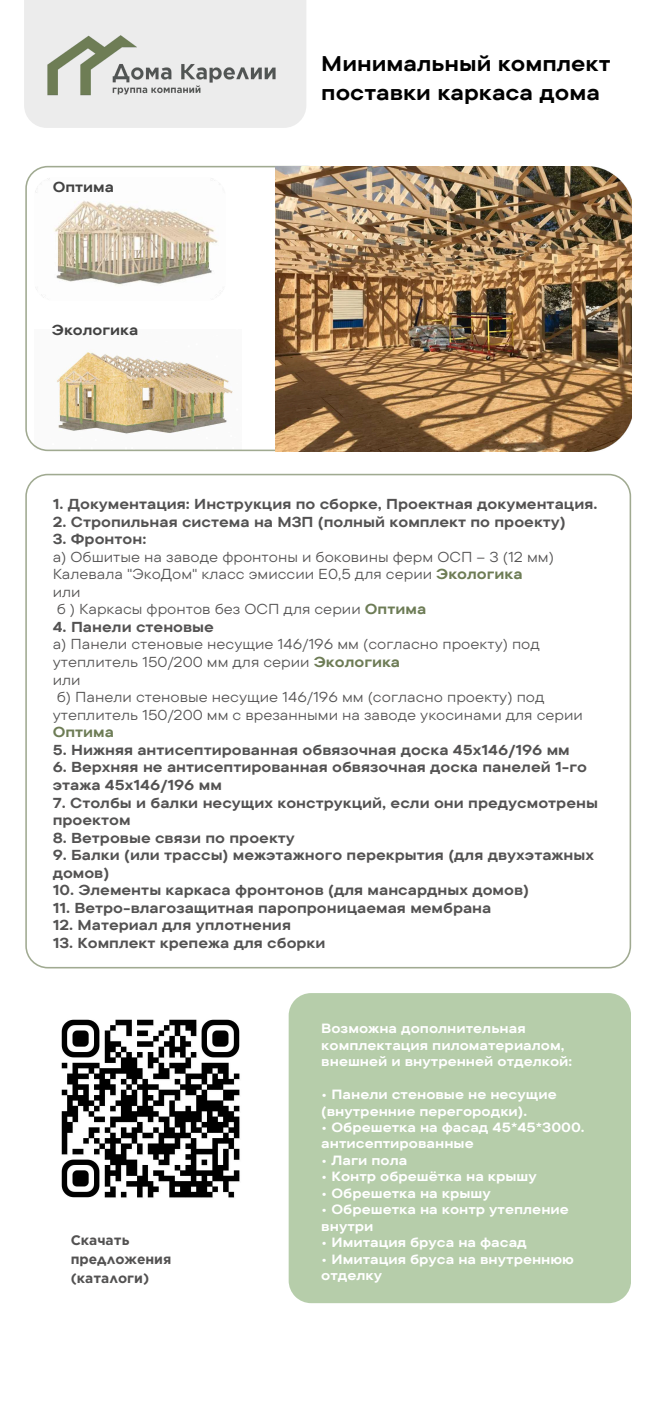
<style>
.page{position:relative;width:660px;height:1416px;background:#fff}
.page>*{position:absolute;margin:0;border:0;box-sizing:border-box;transform-origin:0 0}
.t1{font:700 21.21px/29.5px "TT Commons Pro Exp";color:#000}
.t2{font:700 14.4px/17.6px "TT Commons Pro Exp";color:#535252}
.t3{font:14.4px/17.6px "TT Commons Pro Exp";color:#535252}
.t4{font:700 14.4px "TT Commons Pro Exp";color:#424242}
.t5{font:700 14.4px "TT Commons Pro Exp";color:#6d7c55}
.t6{font:700 13.77px/19.1px "Gotham";color:#535252}
.t7{font:700 13.35px/16.4px "TT Commons Pro Exp";color:#fff}
.s1{font-weight:700;color:#6d7c55}
.s2{font-weight:700;color:#6d7c56}
</style>
<div class="page">
<img style="left:61px;top:1019px;width:179px;height:179px">
<svg style="left:25px;top:473px;width:606px;height:495px"></svg>
<div style="left:289px;top:993px;width:342px;height:309px;background:#b6cdaa"></div>
<svg style="left:25px;top:166px;width:251px;height:285px"></svg>
<img style="left:276px;top:166px;width:355px;height:285px">
<div style="left:24px;top:0;width:282px;height:128px;background:#ececec"></div>
<img style="left:25px;top:35px;width:251px;height:80px">
<p class="t4" style="left:53px;top:177px;width:63px">Оптима</p>
<p class="t4" style="left:52px;top:321px;width:88px">Экологика</p>
<h1 class="t1" style="left:321px;top:48px;width:291px">Минимальный комплект поставки каркаса дома</h1>
<p class="t2" style="left:53px;top:494px;width:546px">1. Документация: Инструкция по сборке, Проектная документация.</p>
<p class="t2" style="left:53px;top:512px;width:515px">2. Стропильная система на МЗП (полный комплект по проекту)</p>
<p class="t2" style="left:53px;top:530px;width:95px">3. Фронтон:</p>
<p class="t3" style="left:53px;top:547px;width:503px">а) Обшитые на заводе фронтоны и боковины ферм ОСП – 3 (12 мм)<br>Калевала "ЭкоДом" класс эмиссии Е0,5 для серии <span class="s1">Экологика </span>или<br>б ) Каркасы фронтов без ОСП для серии <span class="s2">Оптима</span></p>
<p class="t2" style="left:53px;top:617px;width:163px">4. Панели стеновые</p>
<p class="t3" style="left:53px;top:635px;width:532px">а) Панели стеновые несущие 146/196 мм (согласно проекту) под утеплитель 150/200 мм для серии <span class="s1">Экологика<br></span>или<br>б) Панели стеновые несущие 146/196 мм (согласно проекту) под утеплитель 150/200 мм с врезанными на заводе укосинами для серии</p>
<p class="t5" style="left:53px;top:722px;width:63px">Оптима</p>
<p class="t2" style="left:53px;top:740px;width:519px">5. Нижняя антисептированная обвязочная доска 45х146/196 мм</p>
<p class="t2" style="left:53px;top:758px;width:536px">6. Верхняя не антисептированная обвязочная доска панелей 1-го этажа 45х146/196 мм</p>
<p class="t2" style="left:53px;top:793px;width:547px">7. Столбы и балки несущих конструкций, если они предусмотрены проектом</p>
<p class="t2" style="left:53px;top:828px;width:244px">8. Ветровые связи по проекту</p>
<p class="t2" style="left:53px;top:845px;width:543px">9. Балки (или трассы) межэтажного перекрытия (для двухэтажных домов)</p>
<p class="t2" style="left:53px;top:881px;width:478px">10. Элементы каркаса фронтонов (для мансардных домов)</p>
<p class="t2" style="left:53px;top:898px;width:440px">11. Ветро-влагозащитная паропроницаемая мембрана</p>
<p class="t2" style="left:53px;top:916px;width:240px">12. Материал для уплотнения</p>
<p class="t2" style="left:53px;top:933px;width:274px">13. Комплект крепежа для сборки</p>
<p class="t6" style="left:71px;top:1229px;width:102px">Скачать предложения (каталоги)</p>
<p class="t7" style="left:321px;top:1019px;width:252px">Возможна дополнительная комплектация пиломатериалом, внешней и внутренней отделкой:</p>
<p class="t7" style="left:321px;top:1085px;width:237px">• Панели стеновые не несущие (внутренние перегородки).</p>
<p class="t7" style="left:321px;top:1118px;width:265px">• Обрешетка на фасад 45*45*3000. антисептированные</p>
<p class="t7" style="left:321px;top:1151px;width:88px">• Лаги пола</p>
<p class="t7" style="left:321px;top:1167px;width:217px">• Контр обрешётка на крышу</p>
<p class="t7" style="left:321px;top:1184px;width:171px">• Обрешетка на крышу</p>
<p class="t7" style="left:321px;top:1200px;width:249px">• Обрешетка на контр утепление внутри</p>
<p class="t7" style="left:321px;top:1233px;width:207px">• Имитация бруса на фасад</p>
<p class="t7" style="left:321px;top:1249px;width:254px">• Имитация бруса на внутреннюю отделку</p>
</div>
